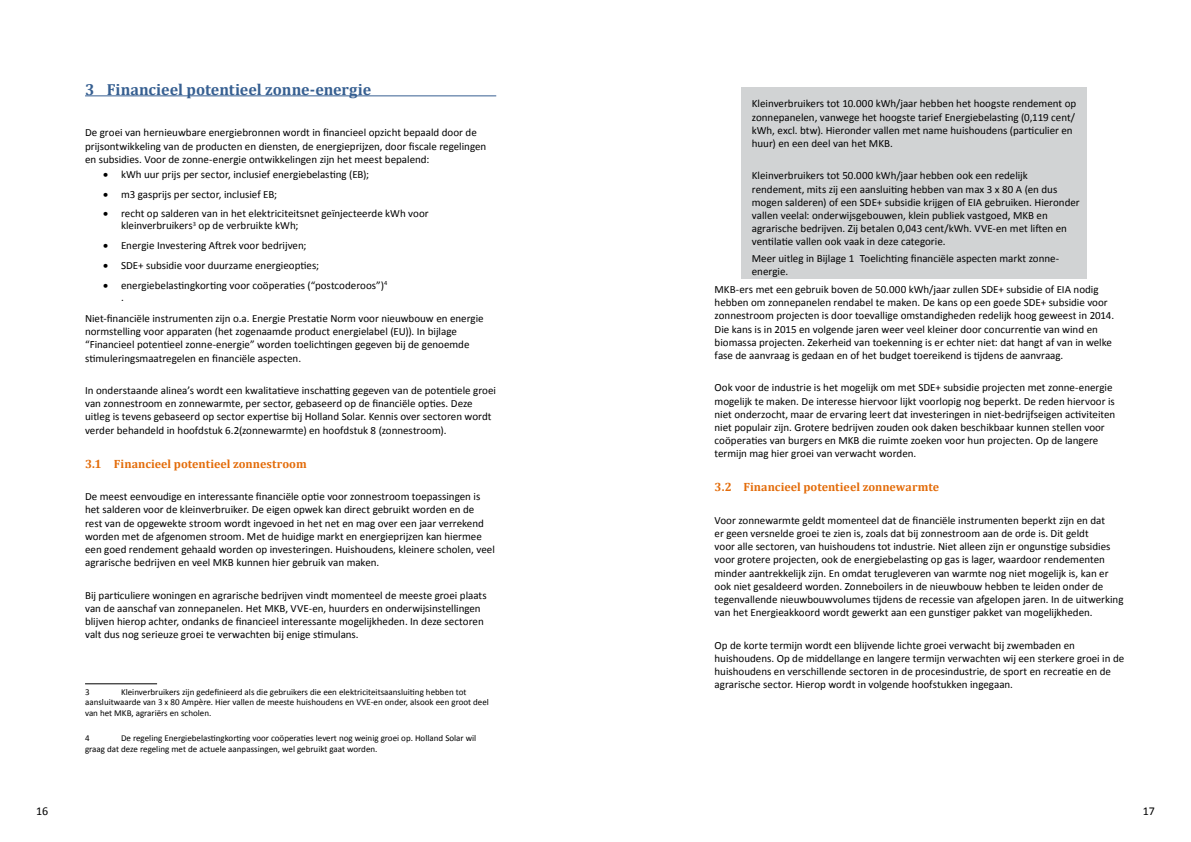
<style>
.page{position:relative;width:1191px;height:842px;background:#fff}
.page>*{position:absolute;margin:0;border:0;box-sizing:border-box;transform-origin:0 0}
.t1{font:700 16px "Cambria";letter-spacing:-.005em;color:#365f91}
.t2{font:700 12px "Cambria";letter-spacing:.005em;color:#e36c0a}
.t3{font:12px "Calibri";color:#000}
.t4{font:11px/13.2px "Calibri";color:#000}
.t5{font:9px/10.8px "Calibri";color:#000}
</style>
<div class="page">
<div style="left:741px;top:87px;width:346px;height:192px;background:#d1d3d4"></div>
<hr style="left:85px;top:95px;width:411px;height:1px;background:#365f91">
<hr style="left:85px;top:683px;width:72px;height:1px;background:#000">
<h1 class="t1" style="left:85px;top:79px;width:288px">3 Financieel potentieel zonne-energie</h1>
<p class="t4" style="left:85px;top:126px;width:403px">De groei van hernieuwbare energiebronnen wordt in financieel opzicht bepaald door de prijsontwikkeling van de producten en diensten, de energieprijzen, door fiscale regelingen en subsidies. Voor de zonne-energie ontwikkelingen zijn het meest bepalend:</p>
<p class="t4" style="left:103px;top:167px;width:268px">• kWh uur prijs per sector, inclusief energiebelasting (EB);</p>
<p class="t4" style="left:103px;top:187px;width:176px">• m3 gasprijs per sector, inclusief EB;</p>
<p class="t4" style="left:121px;top:208px;width:309px;line-height:11.9px;text-indent:-18px">• recht op salderen van in het elektriciteitsnet geïnjecteerde kWh voor kleinverbruikers<sup>3</sup> op de verbruikte kWh;</p>
<p class="t4" style="left:103px;top:239px;width:205px">• Energie Investering Aftrek voor bedrijven;</p>
<p class="t4" style="left:103px;top:259px;width:217px">• SDE+ subsidie voor duurzame energieopties;</p>
<p class="t4" style="left:121px;top:279px;width:268px;line-height:11.9px;text-indent:-18px">• energiebelastingkorting voor coöperaties (“postcoderoos”)<sup>4 </sup>.</p>
<p class="t4" style="left:85px;top:312px;width:400px">Niet-financiële instrumenten zijn o.a. Energie Prestatie Norm voor nieuwbouw en energie normstelling voor apparaten (het zogenaamde product energielabel (EU)). In bijlage “Financieel potentieel zonne-energie” worden toelichtingen gegeven bij de genoemde stimuleringsmaatregelen en financiële aspecten.</p>
<p class="t4" style="left:85px;top:384px;width:412px">In onderstaande alinea’s wordt een kwalitatieve inschatting gegeven van de potentiele groei van zonnestroom en zonnewarmte, per sector, gebaseerd op de financiële opties. Deze uitleg is tevens gebaseerd op sector expertise bij Holland Solar. Kennis over sectoren wordt verder behandeld in hoofdstuk 6.2(zonnewarmte) en hoofdstuk 8 (zonnestroom).</p>
<p class="t2" style="left:85px;top:455px;width:223px">3.1 Financieel potentieel zonnestroom</p>
<p class="t4" style="left:85px;top:490px;width:411px">De meest eenvoudige en interessante financiële optie voor zonnestroom toepassingen is het salderen voor de kleinverbruiker. De eigen opwek kan direct gebruikt worden en de<br>rest van de opgewekte stroom wordt ingevoed in het net en mag over een jaar verrekend worden met de afgenomen stroom. Met de huidige markt en energieprijzen kan hiermee een goed rendement gehaald worden op investeringen. Huishoudens, kleinere scholen, veel agrarische bedrijven en veel MKB kunnen hier gebruik van maken.</p>
<p class="t4" style="left:85px;top:588px;width:403px">Bij particuliere woningen en agrarische bedrijven vindt momenteel de meeste groei plaats van de aanschaf van zonnepanelen. Het MKB, VVE-en, huurders en onderwijsinstellingen blijven hierop achter, ondanks de financieel interessante mogelijkheden. In deze sectoren valt dus nog serieuze groei te verwachten bij enige stimulans.</p>
<p class="t5" style="left:85px;top:686px;width:405px;text-indent:36px">Kleinverbruikers zijn gedefinieerd als die gebruikers die een elektriciteitsaansluiting hebben tot aansluitwaarde van 3 x 80 Ampère. Hier vallen de meeste huishoudens en VVE-en onder, alsook een groot deel van het MKB, agrariërs en scholen.</p>
<p class="t5" style="left:85px;top:733px;width:6px">4</p>
<p class="t5" style="left:85px;top:686px;width:6px">3</p>
<p class="t5" style="left:85px;top:733px;width:393px;text-indent:36px">De regeling Energiebelastingkorting voor coöperaties levert nog weinig groei op. Holland Solar wil graag dat deze regeling met de actuele aanpassingen, wel gebruikt gaat worden.</p>
<p class="t4" style="left:752px;top:97px;width:326px">Kleinverbruikers tot 10.000 kWh/jaar hebben het hoogste rendement op zonnepanelen, vanwege het hoogste tarief Energiebelasting (0,119 cent/ kWh, excl. btw). Hieronder vallen met name huishoudens (particulier en huur) en een deel van het MKB.</p>
<p class="t4" style="left:752px;top:169px;width:329px">Kleinverbruikers tot 50.000 kWh/jaar hebben ook een redelijk rendement, mits zij een aansluiting hebben van max 3 x 80 A (en dus mogen salderen) of een SDE+ subsidie krijgen of EIA gebruiken. Hieronder vallen veelal: onderwijsgebouwen, klein publiek vastgoed, MKB en agrarische bedrijven. Zij betalen 0,043 cent/kWh. VVE-en met liften en ventilatie vallen ook vaak in deze categorie.</p>
<p class="t4" style="left:752px;top:251px;width:309px">Meer uitleg in Bijlage 1 Toelichting financiële aspecten markt zonne&shy;energie.</p>
<p class="t4" style="left:714px;top:283px;width:401px">MKB-ers met een gebruik boven de 50.000 kWh/jaar zullen SDE+ subsidie of EIA nodig hebben om zonnepanelen rendabel te maken. De kans op een goede SDE+ subsidie voor zonnestroom projecten is door toevallige omstandigheden redelijk hoog geweest in 2014.<br>Die kans is in 2015 en volgende jaren weer veel kleiner door concurrentie van wind en biomassa projecten. Zekerheid van toekenning is er echter niet: dat hangt af van in welke fase de aanvraag is gedaan en of het budget toereikend is tijdens de aanvraag.</p>
<p class="t4" style="left:714px;top:381px;width:402px">Ook voor de industrie is het mogelijk om met SDE+ subsidie projecten met zonne-energie mogelijk te maken. De interesse hiervoor lijkt voorlopig nog beperkt. De reden hiervoor is niet onderzocht, maar de ervaring leert dat investeringen in niet-bedrijfseigen activiteiten niet populair zijn. Grotere bedrijven zouden ook daken beschikbaar kunnen stellen voor coöperaties van burgers en MKB die ruimte zoeken voor hun projecten. Op de langere termijn mag hier groei van verwacht worden.</p>
<p class="t2" style="left:714px;top:479px;width:226px">3.2 Financieel potentieel zonnewarmte</p>
<p class="t4" style="left:714px;top:514px;width:410px">Voor zonnewarmte geldt momenteel dat de financiële instrumenten beperkt zijn en dat<br>er geen versnelde groei te zien is, zoals dat bij zonnestroom aan de orde is. Dit geldt<br>voor alle sectoren, van huishoudens tot industrie. Niet alleen zijn er ongunstige subsidies voor grotere projecten, ook de energiebelasting op gas is lager, waardoor rendementen minder aantrekkelijk zijn. En omdat terugleveren van warmte nog niet mogelijk is, kan er ook niet gesaldeerd worden. Zonneboilers in de nieuwbouw hebben te leiden onder de tegenvallende nieuwbouwvolumes tijdens de recessie van afgelopen jaren. In de uitwerking van het Energieakkoord wordt gewerkt aan een gunstiger pakket van mogelijkheden.</p>
<p class="t4" style="left:714px;top:638px;width:411px">Op de korte termijn wordt een blijvende lichte groei verwacht bij zwembaden en huishoudens. Op de middellange en langere termijn verwachten wij een sterkere groei in de huishoudens en verschillende sectoren in de procesindustrie, de sport en recreatie en de agrarische sector. Hierop wordt in volgende hoofstukken ingegaan.</p>
<p class="t3" style="left:36px;top:803px;width:14px">16</p>
<p class="t3" style="left:1142px;top:803px;width:14px">17</p>
</div>
